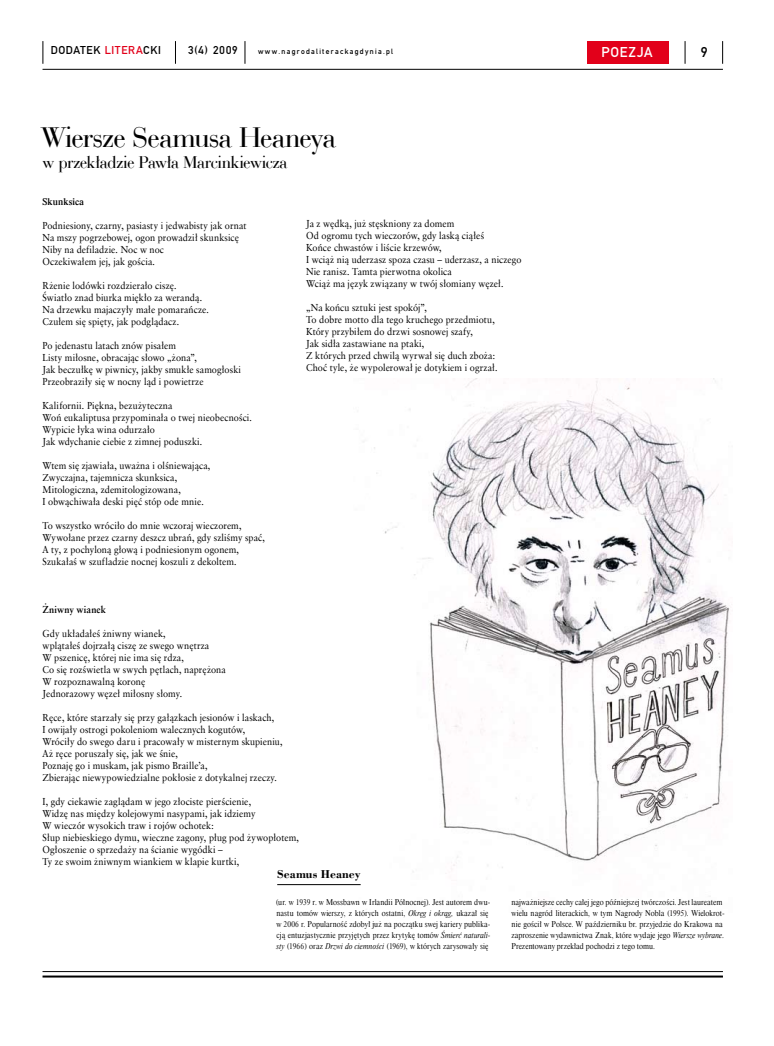
<style>
.page{position:relative;width:774px;height:1046px;background:#fff}
.page>*{position:absolute;margin:0;border:0;box-sizing:border-box;transform-origin:0 0}
.t1{font:30px "Bauer Bodni EU";letter-spacing:-.01em;color:#000}
.t2{font:18px "Bauer Bodni EU";letter-spacing:-.005em;color:#000}
.t3{font:15px "Fette Mit DOT";letter-spacing:.05em;color:#fff}
.t4{font:15px "Fette Mit DOT";color:#000}
.t5{font:12px "Fette Mit DOT";letter-spacing:.04em;color:#000}
.t6{font:700 12px "Bodoni EU";letter-spacing:.005em;color:#000}
.t7{font:10px/12px "Class Garmnd EU";letter-spacing:.01em;color:#000;scale:.92 1}
.t8{font:700 10px "Class Garmnd EU";letter-spacing:.01em;color:#000;scale:.92 1}
.t9{font:10px "Dutch 801 Se Bd EU";letter-spacing:.015em;color:#000;scale:.92 1}
.t10{font:8px/11px "Dutch 801 Hd EU";letter-spacing:.01em;color:#000;scale:.92 1}
.t11{font:8px "Fette Mit DOT";letter-spacing:.165em;color:#000}
.s1{color:#e2001a}
.s2{font-style:italic}
</style>
<div class="page">
<svg style="left:722px;top:41px;width:1px;height:23px"></svg>
<svg style="left:685px;top:41px;width:1px;height:23px"></svg>
<hr style="left:43px;top:69px;width:680px;height:1px;background:#000">
<svg style="left:43px;top:41px;width:1px;height:23px"></svg>
<svg style="left:175px;top:41px;width:1px;height:23px"></svg>
<svg style="left:245px;top:41px;width:1px;height:23px"></svg>
<div style="left:587px;top:41px;width:81px;height:23px;background:#e2001a"></div>
<hr style="left:43px;top:976px;width:680px;height:2px;background:#000">
<hr style="left:43px;top:971px;width:680px;height:1px;background:#000">
<img style="left:353px;top:378px;width:377px;height:532px">
<hr style="left:277px;top:884px;width:84px;height:1px;background:#000">
<p class="t5" style="left:51px;top:43px;width:112px">DODATEK <span class="s1">LITERA</span>CKI</p>
<p class="t5" style="left:188px;top:43px;width:51px">3(4) 2009</p>
<p class="t11" style="left:258px;top:47px;width:137px">www.nagrodaliterackagdynia.pl</p>
<h3 class="t3" style="left:601px;top:43px;width:53px">POEZJA</h3>
<h3 class="t4" style="left:701px;top:43px;width:8px">9</h3>
<h1 class="t1" style="left:43px;top:118px;width:295px">Wiersze Seamusa Heaneya</h1>
<h2 class="t2" style="left:43px;top:151px;width:246px">w przekładzie Pawła Marcinkiewicza</h2>
<p class="t9" style="left:43px;top:195px;width:46px">Skunksica</p>
<p class="t7" style="left:43px;top:219px;width:223px">Podniesiony, czarny, pasiasty i jedwabisty jak ornat Na mszy pogrzebowej, ogon prowadził skunksicę Niby na defiladzie. Noc w noc<br>Oczekiwałem jej, jak gościa.</p>
<p class="t7" style="left:43px;top:279px;width:183px">Rżenie lodówki rozdzierało ciszę.<br>Światło znad biurka miękło za werandą.<br>Na drzewku majaczyły małe pomarańcze.<br>Czułem się spięty, jak podglądacz.</p>
<p class="t7" style="left:43px;top:339px;width:217px">Po jedenastu latach znów pisałem<br>Listy miłosne, obracając słowo „żona”,<br>Jak beczułkę w piwnicy, jakby smukłe samogłoski Przeobraziły się w nocny ląd i powietrze</p>
<p class="t7" style="left:43px;top:399px;width:229px">Kalifornii. Piękna, bezużyteczna<br>Woń eukaliptusa przypominała o twej nieobecności.<br>Wypicie łyka wina odurzało<br>Jak wdychanie ciebie z zimnej poduszki.</p>
<p class="t7" style="left:43px;top:459px;width:184px">Wtem się zjawiała, uważna i olśniewająca, Zwyczajna, tajemnicza skunksica, Mitologiczna, zdemitologizowana,<br>I obwąchiwała deski pięć stóp ode mnie.</p>
<p class="t7" style="left:43px;top:519px;width:243px">To wszystko wróciło do mnie wczoraj wieczorem, Wywołane przez czarny deszcz ubrań, gdy szliśmy spać, A ty, z pochyloną głową i podniesionym ogonem, Szukałaś w szufladzie nocnej koszuli z dekoltem.</p>
<p class="t8" style="left:43px;top:603px;width:70px">Żniwny wianek</p>
<p class="t7" style="left:43px;top:627px;width:201px">Gdy układałeś żniwny wianek,<br>wplątałeś dojrzałą ciszę ze swego wnętrza<br>W pszenicę, której nie ima się rdza,<br>Co się rozświetla w swych pętlach, naprężona W rozpoznawalną koronę<br>Jednorazowy węzeł miłosny słomy.</p>
<p class="t7" style="left:43px;top:711px;width:263px">Ręce, które starzały się przy gałązkach jesionów i laskach,<br>I owijały ostrogi pokoleniom walecznych kogutów,<br>Wróciły do swego daru i pracowały w misternym skupieniu, Aż ręce poruszały się, jak we śnie,<br>Poznaję go i muskam, jak pismo Braille’a,<br>Zbierając niewypowiedzialne pokłosie z dotykalnej rzeczy.</p>
<p class="t7" style="left:43px;top:795px;width:280px">I, gdy ciekawie zaglądam w jego złociste pierścienie,<br>Widzę nas między kolejowymi nasypami, jak idziemy<br>W wieczór wysokich traw i rojów ochotek:<br>Słup niebieskiego dymu, wieczne zagony, pług pod żywopłotem, Ogłoszenie o sprzedaży na ścianie wygódki –<br>Ty ze swoim żniwnym wiankiem w klapie kurtki,</p>
<p class="t7" style="left:306px;top:217px;width:236px">Ja z wędką, już stęskniony za domem<br>Od ogromu tych wieczorów, gdy laską ciąłeś<br>Końce chwastów i liście krzewów,<br>I wciąż nią uderzasz spoza czasu – uderzasz, a niczego Nie ranisz. Tamta pierwotna okolica<br>Wciąż ma język związany w twój słomiany węzeł.</p>
<p class="t7" style="left:306px;top:301px;width:210px">„Na końcu sztuki jest spokój”,<br>To dobre motto dla tego kruchego przedmiotu, Który przybiłem do drzwi sosnowej szafy,<br>Jak sidła zastawiane na ptaki,<br>Z których przed chwilą wyrwał się duch zboża:<br>Choć tyle, że wypolerował je dotykiem i ogrzał.</p>
<p class="t6" style="left:277px;top:866px;width:85px">Seamus Heaney</p>
<p class="t10" style="left:276px;top:897px;width:235px">(ur. w 1939 r. w Mossbawn w Irlandii Północnej). Jest autorem dwu&shy;nastu tomów wierszy, z których ostatni, <span class="s2">Okręg i okrąg,</span> ukazał się w 2006 r. Popularność zdobył już na początku swej kariery publika&shy;cją entuzjastycznie przyjętych przez krytykę tomów <span class="s2">Śmierć naturali&shy;sty</span> (1966) oraz <span class="s2">Drzwi do ciemności</span> (1969), w których zarysowały się</p>
<p class="t10" style="left:511px;top:897px;width:233px">najważniejsze cechy całej jego późniejszej twórczości. Jest laureatem wielu nagród literackich, w tym Nagrody Nobla (1995). Wielokrot&shy;nie gościł w Polsce. W październiku br. przyjedzie do Krakowa na zaproszenie wydawnictwa Znak, które wydaje jego <span class="s2">Wiersze wybrane</span>.<br>Prezentowany przekład pochodzi z tego tomu.</p>
</div>
